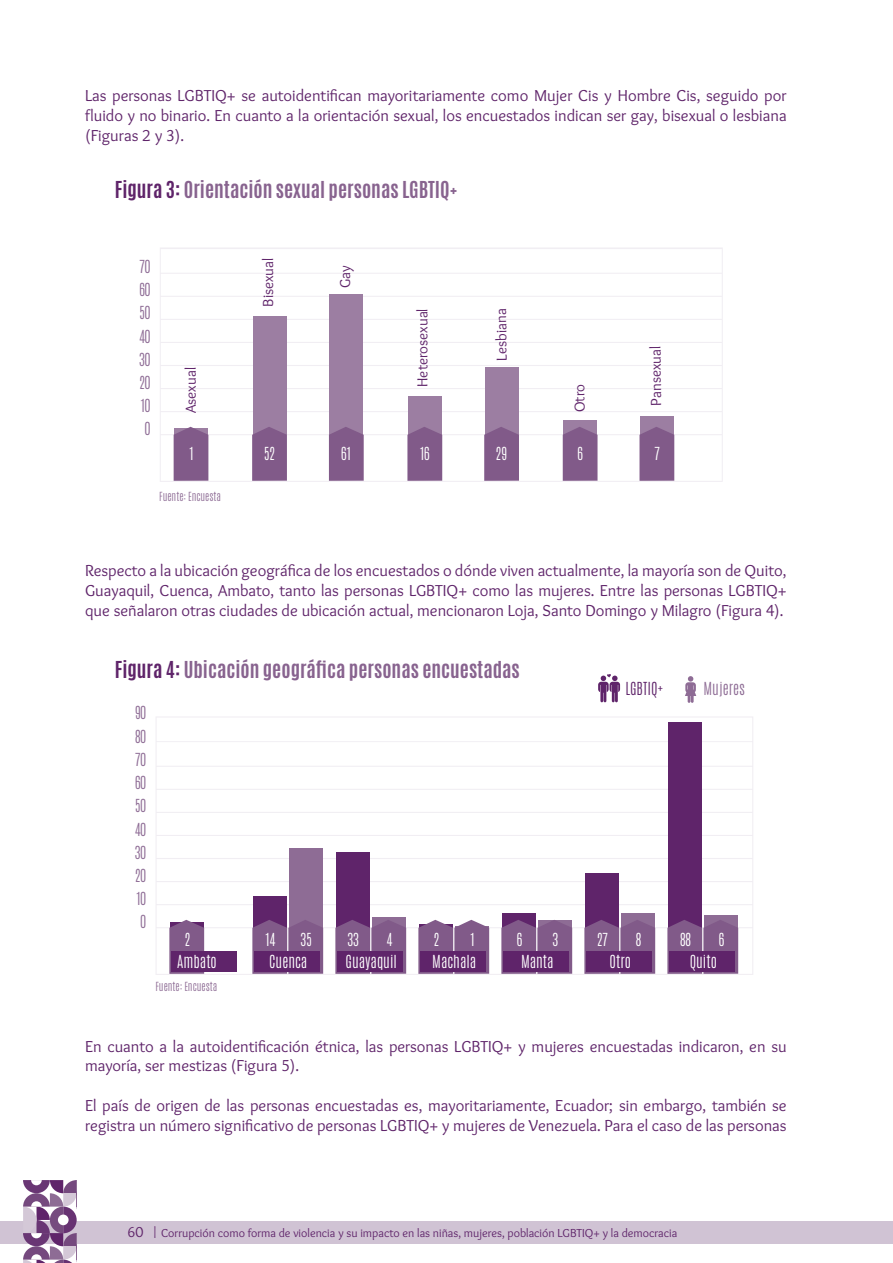
<style>
.page{position:relative;width:893px;height:1263px;background:#fff}
.page>*{position:absolute;margin:0;border:0;box-sizing:border-box;transform-origin:0 0}
.t1{font:700 19.5px "Antonio";color:#88638f}
.t2{font:16.5px/19.8px "Overlock";color:#5f246a;text-align:justify}
.t3{font:300 15px/22.2px "Antonio";color:#fff}
.t4{font:15px "Overlock";color:#5f246a}
.t5{font:300 15px "Antonio";color:#8e6c95}
.t6{font:300 15px "Antonio";color:#5f246a}
.t7{font:12px "Overlock";color:#5f246a}
.t8{font:300 10.5px "Antonio";color:#8e6c95}
.s1{color:#5f246a}
.s2{font-size:15px}
</style>
<div class="page">
<div style="left:0;top:1221px;width:893px;height:22px;background:#d0c3d4"></div>
<svg style="left:23px;top:1180px;width:54px;height:83px"></svg>
<svg style="left:156px;top:717px;width:597px;height:258px"></svg>
<svg style="left:169px;top:920px;width:35px;height:54px"></svg>
<div style="left:172px;top:951px;width:65px;height:21px;background:#5f246a"></div>
<div style="left:253px;top:896px;width:34px;height:32px;background:#5f246a"></div>
<div style="left:289px;top:848px;width:34px;height:80px;background:#8e6c95"></div>
<svg style="left:252px;top:920px;width:71px;height:54px;background:#835d8b"></svg>
<div style="left:255px;top:951px;width:65px;height:21px;background:#5f246a"></div>
<div style="left:336px;top:852px;width:34px;height:76px;background:#5f246a"></div>
<div style="left:372px;top:917px;width:34px;height:11px;background:#8e6c95"></div>
<svg style="left:335px;top:920px;width:71px;height:54px;background:#845d8b"></svg>
<div style="left:338px;top:951px;width:65px;height:21px;background:#5f246a"></div>
<svg style="left:418px;top:920px;width:71px;height:54px;background:#8f6d96"></svg>
<div style="left:421px;top:951px;width:65px;height:21px;background:#5f246a"></div>
<div style="left:502px;top:913px;width:34px;height:15px;background:#5f246a"></div>
<svg style="left:501px;top:920px;width:71px;height:54px;background:#845d8b"></svg>
<div style="left:504px;top:951px;width:65px;height:21px;background:#5f246a"></div>
<div style="left:585px;top:873px;width:34px;height:55px;background:#5f246a"></div>
<div style="left:621px;top:913px;width:34px;height:15px;background:#8e6c95"></div>
<svg style="left:584px;top:920px;width:71px;height:54px;background:#845d8b"></svg>
<div style="left:587px;top:951px;width:65px;height:21px;background:#5f246a"></div>
<div style="left:668px;top:723px;width:34px;height:206px;background:#5f246a"></div>
<div style="left:704px;top:916px;width:34px;height:12px;background:#8e6c95"></div>
<svg style="left:667px;top:920px;width:71px;height:54px;background:#845d8b"></svg>
<div style="left:670px;top:951px;width:65px;height:21px;background:#5f246a"></div>
<svg style="left:685px;top:676px;width:11px;height:27px"></svg>
<svg style="left:598px;top:674px;width:22px;height:28px"></svg>
<svg style="left:160px;top:248px;width:563px;height:234px"></svg>
<div style="left:253px;top:316px;width:33px;height:119px;background:#9c7ea2"></div>
<svg style="left:174px;top:427px;width:34px;height:54px;background:#855f8c"></svg>
<svg style="left:252px;top:427px;width:35px;height:54px;background:#845e8c"></svg>
<div style="left:329px;top:294px;width:34px;height:141px;background:#9c7ea2"></div>
<div style="left:408px;top:396px;width:34px;height:39px;background:#9c7ea2"></div>
<svg style="left:329px;top:427px;width:35px;height:54px;background:#845e8c"></svg>
<svg style="left:407px;top:427px;width:35px;height:54px;background:#855f8c"></svg>
<div style="left:485px;top:367px;width:34px;height:68px;background:#9c7ea2"></div>
<div style="left:563px;top:420px;width:34px;height:15px;background:#9c7ea2"></div>
<svg style="left:484px;top:427px;width:35px;height:54px;background:#845e8c"></svg>
<svg style="left:563px;top:427px;width:34px;height:54px;background:#835d8b"></svg>
<div style="left:640px;top:416px;width:34px;height:19px;background:#9c7ea2"></div>
<svg style="left:639px;top:427px;width:35px;height:54px;background:#855f8d"></svg>
<p class="t2" style="left:85px;top:86px;width:703px">Las personas LGBTIQ+ se autoidentifican mayoritariamente como Mujer Cis y Hombre Cis, seguido por fluido y no binario. En cuanto a la orientación sexual, los encuestados indican ser gay, bisexual o lesbiana (Figuras 2 y 3).</p>
<p class="t1" style="left:115px;top:175px;width:344px"><span class="s1">Figura 3:</span> Orientación sexual personas LGBTIQ+</p>
<p class="t5" style="left:139px;top:256px;width:12px">70</p>
<p class="t5" style="left:139px;top:279px;width:12px">60</p>
<p class="t5" style="left:139px;top:302px;width:12px">50</p>
<p class="t5" style="left:139px;top:325px;width:12px">40</p>
<p class="t5" style="left:139px;top:349px;width:12px">30</p>
<p class="t5" style="left:139px;top:372px;width:12px">20</p>
<p class="t5" style="left:141px;top:395px;width:11px">10</p>
<p class="t5" style="left:145px;top:418px;width:7px">0</p>
<p class="t4" style="left:182px;top:413px;width:47px;rotate:-90deg">Asexual</p>
<p class="t4" style="left:260px;top:307px;width:51px;rotate:-90deg">Bisexual</p>
<p class="t4" style="left:337px;top:288px;width:24px;rotate:-90deg">Gay</p>
<p class="t4" style="left:414px;top:387px;width:80px;rotate:-90deg">Heterosexual</p>
<p class="t4" style="left:493px;top:361px;width:54px;rotate:-91deg">Lesbiana</p>
<p class="t4" style="left:571px;top:413px;width:30px;rotate:-91deg">Otro</p>
<p class="t4" style="left:648px;top:406px;width:61px;rotate:-91deg">Pansexual</p>
<p class="t3" style="left:189px;top:442px;width:6px">1</p>
<p class="t8" style="left:159px;top:489px;width:63px">Fuente: Encuesta</p>
<p class="t3" style="left:264px;top:442px;width:12px">52</p>
<p class="t3" style="left:341px;top:442px;width:11px">61</p>
<p class="t3" style="left:420px;top:442px;width:11px">16</p>
<p class="t3" style="left:496px;top:442px;width:12px">29</p>
<p class="t3" style="left:577px;top:442px;width:7px">6</p>
<p class="t3" style="left:655px;top:442px;width:7px">7</p>
<p class="t2" style="left:85px;top:561px;width:703px">Respecto a la ubicación geográfica de los encuestados o dónde viven actualmente, la mayoría son de Quito, Guayaquil, Cuenca, Ambato, tanto las personas LGBTIQ+ como las mujeres. Entre las personas LGBTIQ+ que señalaron otras ciudades de ubicación actual, mencionaron Loja, Santo Domingo y Milagro (Figura 4).</p>
<p class="t1" style="left:115px;top:655px;width:406px"><span class="s1">Figura 4:</span> Ubicación geográfica personas encuestadas</p>
<p class="t5" style="left:135px;top:701px;width:12px">90</p>
<p class="t5" style="left:135px;top:726px;width:12px">80</p>
<p class="t5" style="left:135px;top:749px;width:12px">70</p>
<p class="t5" style="left:135px;top:772px;width:12px">60</p>
<p class="t5" style="left:135px;top:795px;width:12px">50</p>
<p class="t5" style="left:135px;top:818px;width:12px">40</p>
<p class="t5" style="left:135px;top:842px;width:12px">30</p>
<p class="t5" style="left:135px;top:865px;width:12px">20</p>
<p class="t5" style="left:136px;top:888px;width:11px">10</p>
<p class="t5" style="left:141px;top:911px;width:7px">0</p>
<p class="t6" style="left:625px;top:677px;width:40px">LGBTIQ+</p>
<p class="t5" style="left:703px;top:677px;width:43px">Mujeres</p>
<p class="t3" style="left:185px;top:929px;width:7px">2</p>
<p class="t3" style="left:177px;top:951px;width:41px">Ambato</p>
<p class="t8" style="left:155px;top:979px;width:63px">Fuente: Encuesta</p>
<p class="t3" style="left:269px;top:929px;width:44px;text-indent:32px">35<br>Cuenca</p>
<p class="t3" style="left:348px;top:929px;width:12px">33</p>
<p class="t3" style="left:346px;top:929px;width:53px;text-indent:41px">4<br>Guayaquil</p>
<p class="t3" style="left:434px;top:929px;width:7px">2</p>
<p class="t3" style="left:432px;top:929px;width:45px;text-align:right">1<br>Machala</p>
<p class="t3" style="left:517px;top:929px;width:7px">6</p>
<p class="t3" style="left:521px;top:929px;width:39px;text-indent:32px">3<br>Manta</p>
<p class="t3" style="left:597px;top:929px;width:12px">27</p>
<p class="t3" style="left:636px;top:929px;width:7px">8</p>
<p class="t3" style="left:266px;top:929px;width:11px">14</p>
<p class="t3" style="left:610px;top:951px;width:23px">Otro</p>
<p class="t3" style="left:680px;top:929px;width:12px">88</p>
<p class="t3" style="left:719px;top:929px;width:7px">6</p>
<p class="t3" style="left:690px;top:951px;width:29px">Quito</p>
<p class="t2" style="left:85px;top:1036px;width:703px">En cuanto a la autoidentificación étnica, las personas LGBTIQ+ y mujeres encuestadas indicaron, en su mayoría, ser mestizas (Figura 5).</p>
<p class="t2" style="left:85px;top:1096px;width:703px">El país de origen de las personas encuestadas es, mayoritariamente, Ecuador; sin embargo, también se registra un número significativo de personas LGBTIQ+ y mujeres de Venezuela. Para el caso de las personas</p>
<p class="t7" style="left:128px;top:1226px;width:551px"><span class="s2">60</span> | Corrupción como forma de violencia y su impacto en las niñas, mujeres, población LGBTIQ+ y la democracia</p>
</div>
